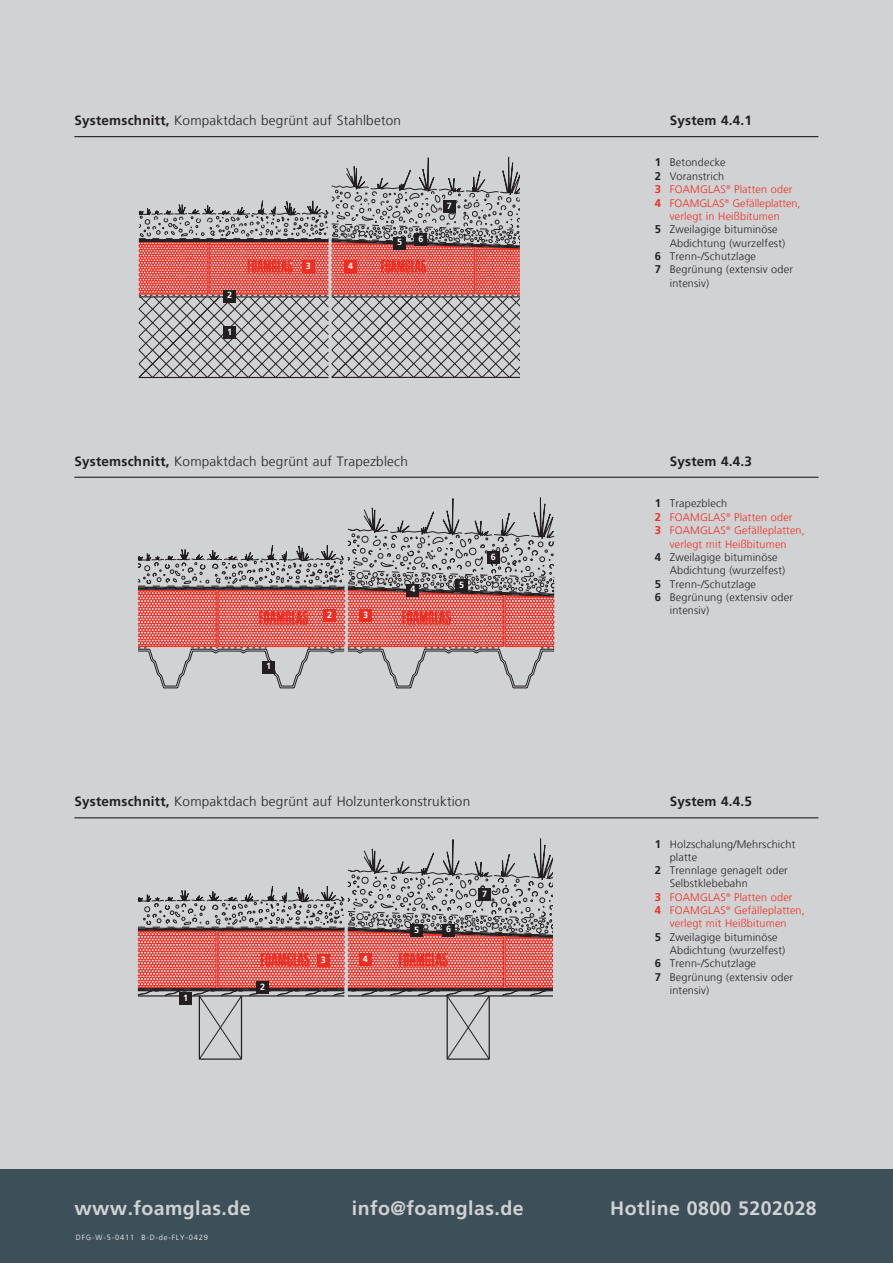
<style>
.page{position:relative;width:893px;height:1263px;background:#d1d2d4}
.page>*{position:absolute;margin:0;border:0;box-sizing:border-box;transform-origin:0 0}
.t1{font:700 19.5px "Frutiger LT Com";letter-spacing:.02em;color:#d1d2d4}
.t2{font:300 13.5px "Frutiger LT Com";letter-spacing:.015em;color:#231f20}
.t3{font:700 13.5px "Frutiger LT Com";letter-spacing:.015em;color:#231f20}
.t4{font:300 10.8px "Frutiger LT Com";letter-spacing:.015em;color:#231f20}
.t5{font:300 10.8px "Frutiger LT Com";letter-spacing:.015em;color:#ee2e22}
.t6{font:700 9px "Frutiger LT Com";color:#fff}
.t7{font:300 7.5px "Frutiger LT Com";letter-spacing:.11em;color:#fff}
.s1{font-weight:700}
.s2{font-weight:700;font-size:11.25px}
</style>
<div class="page">
<hr style="left:74px;top:136px;width:744px;height:1px;background:#231f20">
<svg style="left:139px;top:157px;width:381px;height:221px"></svg>
<hr style="left:74px;top:477px;width:744px;height:1px;background:#231f20">
<svg style="left:138px;top:498px;width:416px;height:190px"></svg>
<hr style="left:74px;top:817px;width:744px;height:1px;background:#231f20">
<svg style="left:138px;top:839px;width:415px;height:221px"></svg>
<div style="left:0;top:1169px;width:893px;height:94px;background:#3d4f59"></div>
<div style="left:223px;top:326px;width:13px;height:13px;background:#231f20"></div>
<div style="left:223px;top:290px;width:13px;height:12px;background:#231f20"></div>
<div style="left:302px;top:260px;width:13px;height:13px;background:#ee2e22"></div>
<div style="left:443px;top:201px;width:13px;height:12px;background:#231f20"></div>
<div style="left:393px;top:237px;width:13px;height:12px;background:#231f20"></div>
<div style="left:415px;top:233px;width:12px;height:13px;background:#231f20"></div>
<div style="left:344px;top:260px;width:13px;height:13px;background:#ee2e22"></div>
<div style="left:262px;top:661px;width:13px;height:12px;background:#231f20"></div>
<div style="left:407px;top:584px;width:12px;height:12px;background:#231f20"></div>
<div style="left:323px;top:609px;width:13px;height:13px;background:#ee2e22"></div>
<div style="left:455px;top:579px;width:13px;height:13px;background:#231f20"></div>
<div style="left:487px;top:551px;width:13px;height:13px;background:#231f20"></div>
<div style="left:359px;top:609px;width:13px;height:13px;background:#ee2e22"></div>
<div style="left:179px;top:992px;width:13px;height:13px;background:#231f20"></div>
<div style="left:256px;top:981px;width:13px;height:13px;background:#231f20"></div>
<div style="left:317px;top:954px;width:13px;height:13px;background:#ee2e22"></div>
<div style="left:478px;top:888px;width:13px;height:13px;background:#231f20"></div>
<div style="left:410px;top:924px;width:13px;height:13px;background:#231f20"></div>
<div style="left:442px;top:924px;width:13px;height:12px;background:#231f20"></div>
<div style="left:359px;top:953px;width:13px;height:13px;background:#ee2e22"></div>
<p class="t2" style="left:74px;top:115px;width:328px"><span class="s1">Systemschnitt,</span> Kompaktdach begrünt auf Stahlbeton</p>
<p class="t3" style="left:670px;top:115px;width:84px">System 4.4.1</p>
<p class="t4" style="left:655px;top:158px;width:72px"><span class="s2">1</span> Betondecke</p>
<p class="t4" style="left:655px;top:172px;width:71px"><span class="s2">2</span> Voranstrich</p>
<p class="t5" style="left:655px;top:185px;width:139px"><span class="s2">3</span> FOAMGLAS<sup>®</sup> Platten oder</p>
<p class="t5" style="left:655px;top:199px;width:147px"><span class="s2">4</span> FOAMGLAS<sup>®</sup> Gefälleplatten,</p>
<p class="t5" style="left:670px;top:212px;width:112px">verlegt in Heißbitumen</p>
<p class="t4" style="left:655px;top:225px;width:124px"><span class="s2">5</span> Zweilagige bituminöse</p>
<p class="t4" style="left:670px;top:238px;width:117px">Abdichtung (wurzelfest)</p>
<p class="t4" style="left:655px;top:252px;width:103px"><span class="s2">6</span> Trenn-/Schutzlage</p>
<p class="t4" style="left:655px;top:265px;width:140px"><span class="s2">7</span> Begrünung (extensiv oder</p>
<p class="t4" style="left:670px;top:279px;width:41px">intensiv)</p>
<p class="t6" style="left:447px;top:202px;width:7px">7</p>
<p class="t6" style="left:397px;top:239px;width:7px">5</p>
<p class="t6" style="left:418px;top:235px;width:7px">6</p>
<p class="t6" style="left:306px;top:262px;width:7px">3</p>
<p class="t6" style="left:348px;top:262px;width:7px">4</p>
<p class="t6" style="left:227px;top:292px;width:7px">2</p>
<p class="t6" style="left:227px;top:328px;width:7px">1</p>
<p class="t2" style="left:74px;top:456px;width:335px"><span class="s1">Systemschnitt,</span> Kompaktdach begrünt auf Trapezblech</p>
<p class="t3" style="left:670px;top:456px;width:84px">System 4.4.3</p>
<p class="t4" style="left:655px;top:499px;width:74px"><span class="s2">1</span> Trapezblech</p>
<p class="t5" style="left:655px;top:513px;width:139px"><span class="s2">2</span> FOAMGLAS<sup>®</sup> Platten oder</p>
<p class="t5" style="left:655px;top:526px;width:152px"><span class="s2">3</span> FOAMGLAS<sup>®</sup> Gefälleplatten,</p>
<p class="t5" style="left:670px;top:539px;width:118px">verlegt mit Heißbitumen</p>
<p class="t4" style="left:655px;top:553px;width:124px"><span class="s2">4</span> Zweilagige bituminöse</p>
<p class="t4" style="left:670px;top:566px;width:117px">Abdichtung (wurzelfest)</p>
<p class="t4" style="left:655px;top:579px;width:103px"><span class="s2">5</span> Trenn-/Schutzlage</p>
<p class="t4" style="left:655px;top:593px;width:140px"><span class="s2">6</span> Begrünung (extensiv oder</p>
<p class="t4" style="left:670px;top:606px;width:41px">intensiv)</p>
<p class="t6" style="left:491px;top:553px;width:7px">6</p>
<p class="t6" style="left:459px;top:581px;width:7px">5</p>
<p class="t6" style="left:410px;top:585px;width:7px">4</p>
<p class="t6" style="left:327px;top:611px;width:7px">2</p>
<p class="t6" style="left:363px;top:611px;width:7px">3</p>
<p class="t6" style="left:266px;top:663px;width:7px">1</p>
<p class="t2" style="left:74px;top:796px;width:397px"><span class="s1">Systemschnitt,</span> Kompaktdach begrünt auf Holzunterkonstruktion</p>
<p class="t3" style="left:670px;top:796px;width:84px">System 4.4.5</p>
<p class="t4" style="left:655px;top:839px;width:142px"><span class="s2">1</span> Holzschalung/Mehrschicht</p>
<p class="t4" style="left:670px;top:853px;width:29px">platte</p>
<p class="t4" style="left:655px;top:866px;width:135px"><span class="s2">2</span> Trennlage genagelt oder</p>
<p class="t4" style="left:670px;top:879px;width:80px">Selbstklebebahn</p>
<p class="t5" style="left:655px;top:892px;width:139px"><span class="s2">3</span> FOAMGLAS<sup>®</sup> Platten oder</p>
<p class="t5" style="left:655px;top:906px;width:152px"><span class="s2">4</span> FOAMGLAS<sup>®</sup> Gefälleplatten,</p>
<p class="t5" style="left:670px;top:919px;width:118px">verlegt mit Heißbitumen</p>
<p class="t4" style="left:655px;top:932px;width:124px"><span class="s2">5</span> Zweilagige bituminöse</p>
<p class="t4" style="left:670px;top:946px;width:117px">Abdichtung (wurzelfest)</p>
<p class="t4" style="left:655px;top:959px;width:103px"><span class="s2">6</span> Trenn-/Schutzlage</p>
<p class="t4" style="left:655px;top:973px;width:140px"><span class="s2">7</span> Begrünung (extensiv oder</p>
<p class="t4" style="left:670px;top:986px;width:41px">intensiv)</p>
<p class="t6" style="left:482px;top:890px;width:7px">7</p>
<p class="t6" style="left:414px;top:926px;width:7px">5</p>
<p class="t6" style="left:446px;top:926px;width:7px">6</p>
<p class="t6" style="left:363px;top:955px;width:7px">4</p>
<p class="t6" style="left:321px;top:956px;width:7px">3</p>
<p class="t6" style="left:260px;top:983px;width:7px">2</p>
<p class="t6" style="left:183px;top:994px;width:7px">1</p>
<h1 class="t1" style="left:74px;top:1200px;width:178px">www.foamglas.de</h1>
<h1 class="t1" style="left:352px;top:1200px;width:173px">info@foamglas.de</h1>
<h1 class="t1" style="left:610px;top:1200px;width:208px">Hotline 0800 5202028</h1>
<p class="t7" style="left:76px;top:1234px;width:134px">DFG-W-5-0411 B-D-de-FLY-0429</p>
</div>
